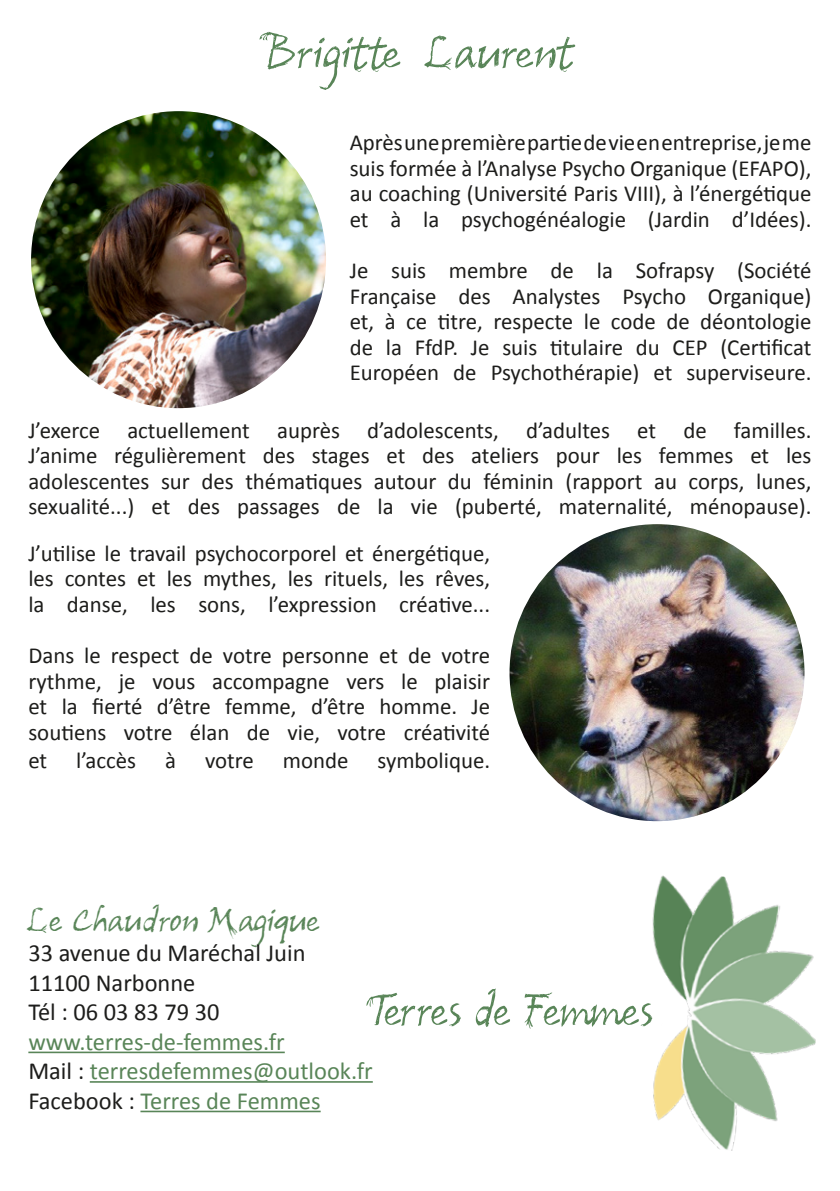
<style>
.page{position:relative;width:840px;height:1191px;background:#fff}
.page>*{position:absolute;margin:0;border:0;box-sizing:border-box;transform-origin:0 0}
.t1{font:62.4px "CF Arbres";letter-spacing:-.06em;color:#598558;scale:.94 1}
.t2{font:61.8px "CF Arbres";color:#598558}
.t3{font:45.2px "CF Arbres";color:#598558}
.t4{font:24.6px/29.6px "Calibri";color:#598558}
.t5{font:24.6px/29.6px "Calibri";color:#1d1d1b}
.t6{font:23px/25.6px "Calibri";color:#1d1d1b;text-align:justify}
.s1{color:#1d1d1b}
</style>
<div class="page">
<img style="left:31px;top:111px;width:295px;height:297px">
<img style="left:648px;top:875px;width:168px;height:276px">
<img style="left:509px;top:524px;width:295px;height:297px">
<hr style="left:28px;top:1051px;width:256px;height:2px;background:#598558">
<hr style="left:90px;top:1081px;width:282px;height:1px;background:#598558">
<hr style="left:140px;top:1110px;width:180px;height:2px;background:#598558">
<h2 class="t2" style="left:265px;top:26px;width:311px">Brigitte Laurent</h2>
<p class="t6" style="left:349px;top:129px;width:463px">Après une première partie de vie en entreprise, je me suis formée à l’Analyse Psycho Organique (EFAPO), au coaching (Université Paris VIII), à l’énergétique et à la psychogénéalogie (Jardin d’Idées).</p>
<p class="t6" style="left:349px;top:257px;width:463px">Je suis membre de la Sofrapsy (Société Française des Analystes Psycho Organique) et, à ce titre, respecte le code de déontologie de la FfdP. Je suis titulaire du CEP (Certificat Européen de Psychothérapie) et superviseure.</p>
<p class="t6" style="left:28px;top:416px;width:784px">J’exerce actuellement auprès d’adolescents, d’adultes et de familles.<br>J’anime régulièrement des stages et des ateliers pour les femmes et les adolescentes sur des thématiques autour du féminin (rapport au corps, lunes, sexualité...) et des passages de la vie (puberté, maternalité, ménopause).</p>
<p class="t6" style="left:28px;top:540px;width:463px">J’utilise le travail psychocorporel et énergétique, les contes et les mythes, les rituels, les rêves, la danse, les sons, l’expression créative...</p>
<p class="t6" style="left:28px;top:642px;width:463px">Dans le respect de votre personne et de votre rythme, je vous accompagne vers le plaisir et la fierté d’être femme, d’être homme. Je soutiens votre élan de vie, votre créativité et</p>
<p class="t6" style="left:76px;top:746px;width:61px">l’accès</p>
<p class="t6" style="left:165px;top:746px;width:12px">à</p>
<p class="t6" style="left:205px;top:746px;width:50px">votre</p>
<p class="t6" style="left:283px;top:746px;width:67px">monde</p>
<p class="t6" style="left:377px;top:746px;width:114px">symbolique.</p>
<h3 class="t3" style="left:28px;top:901px;width:294px">Le Chaudron Magique</h3>
<p class="t5" style="left:28px;top:937px;width:278px">33 avenue du Maréchal Juin<br>11100 Narbonne<br>Tél : 06 03 83 79 30</p>
<p class="t4" style="left:28px;top:1026px;width:346px">www.terres-de-femmes.fr<br><span class="s1">Mail :</span> terresdefemmes@outlook.fr<br><span class="s1">Facebook :</span> Terres de Femmes</p>
<h1 class="t1" style="left:367px;top:983px;width:306px">Terres de Femmes</h1>
</div>
